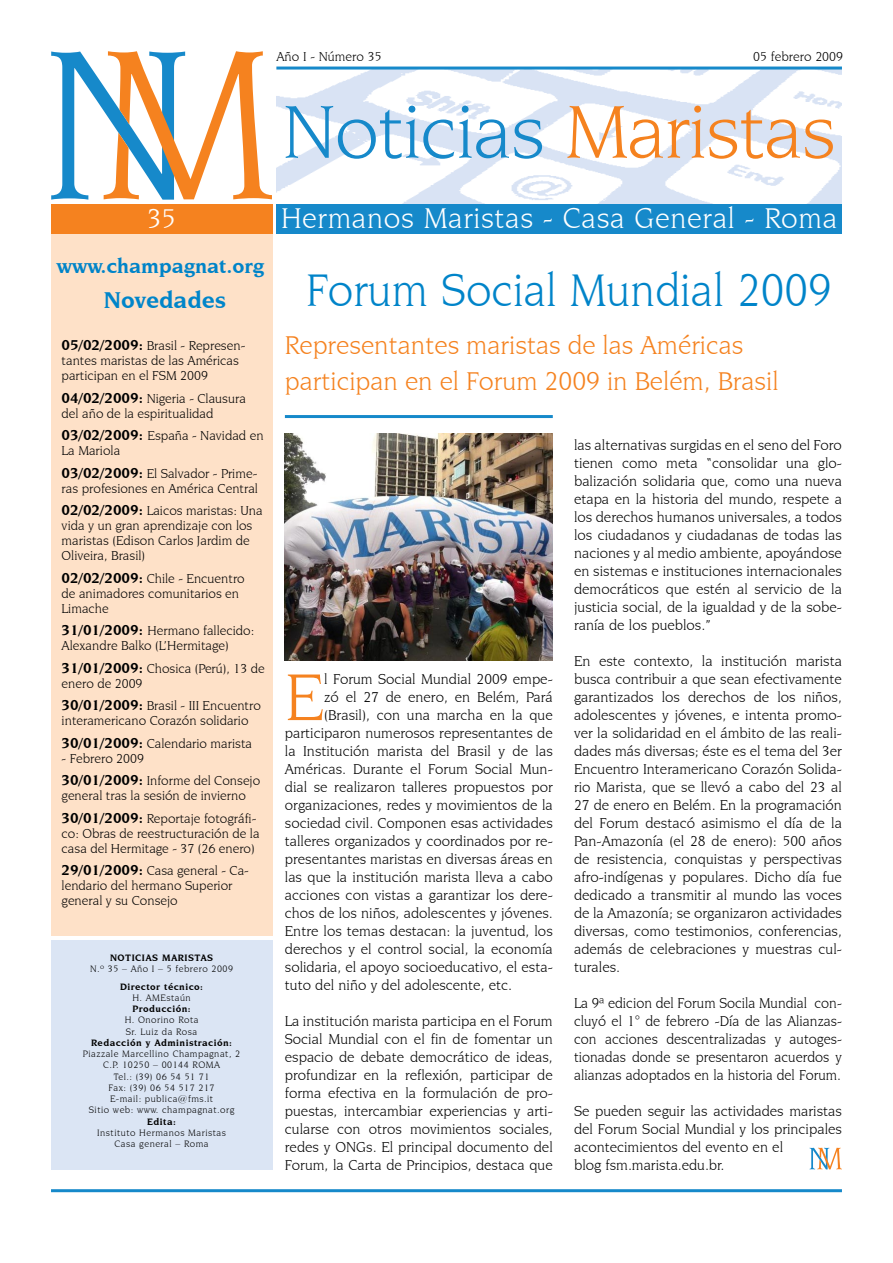
<style>
.page{position:relative;width:893px;height:1263px;background:#fff}
.page>*{position:absolute;margin:0;border:0;box-sizing:border-box;transform-origin:0 0}
.t1{font:79.5px "Novarese IT Cby BT";letter-spacing:-.015em;color:#1689ca}
.t2{font:70.05px "Novarese IT Cby BT";color:#f5821f}
.t3{font:48px "Novarese IT Cby BT";color:#0084c9;scale:.96 1}
.t4{font:30px "Novarese IT Cby BT";letter-spacing:.02em;color:#fff}
.t5{font:28.5px "Novarese IT Cby BT";color:#fff}
.t6{font:27px/36.8px "Novarese IT Cby BT";color:#f5821f}
.t7{font:700 24px "Novarese IT Cby BT";color:#0085ca}
.t8{font:700 21px "Novarese IT Cby BT";color:#0084c9}
.t9{font:15px/18px "Novarese IT Cby BT";color:#000;text-align:justify}
.t10{font:15px/18px "Novarese IT Cby BT";color:#000;text-align:justify;scale:.96 1}
.t11{font:13.5px/15px "Novarese IT Cby BT";color:#000}
.t12{font:9.75px/11.2px "Novarese IT Cby BT";letter-spacing:.05em;color:#000;text-align:center}
.t13{font:700 9.75px "Novarese IT Cby BT";letter-spacing:.05em;color:#000}
.s1{color:#f5821f}
.s2{font-weight:700;font-size:15px}
</style>
<div class="page">
<img style="left:276px;top:70px;width:566px;height:134px">
<hr style="left:276px;top:67px;width:566px;height:3px;background:#1689ca">
<div style="left:276px;top:204px;width:566px;height:30px;background:#1689ca"></div>
<svg style="left:51px;top:51px;width:221px;height:149px"></svg>
<hr style="left:51px;top:1189px;width:791px;height:3px;background:#1689ca">
<div style="left:51px;top:234px;width:221px;height:701px;background:#fee1c8"></div>
<div style="left:51px;top:940px;width:221px;height:229px;background:#dbe5f4"></div>
<div style="left:51px;top:204px;width:221px;height:30px;background:#f5821f"></div>
<svg style="left:810px;top:1148px;width:32px;height:21px"></svg>
<hr style="left:285px;top:415px;width:268px;height:3px;background:#1689ca">
<img style="left:285px;top:434px;width:268px;height:227px">
<p class="t11" style="left:276px;top:49px;width:107px">Año I - Número 35</p>
<p class="t11" style="left:753px;top:49px;width:91px">05 febrero 2009</p>
<h1 class="t1" style="left:282px;top:85px;width:555px">Noticias <span class="s1">Maristas</span></h1>
<h3 class="t5" style="left:147px;top:202px;width:30px">35</h3>
<h3 class="t8" style="left:57px;top:253px;width:209px">www.champagnat.org</h3>
<h3 class="t7" style="left:104px;top:285px;width:124px">Novedades</h3>
<p class="t11" style="left:62px;top:338px;width:185px"><span class="s2">05/02/2009:</span> Brasil - Represen&shy;tantes maristas de las Américas participan en el FSM 2009</p>
<p class="t11" style="left:62px;top:391px;width:186px"><span class="s2">04/02/2009:</span> Nigeria - Clausura del año de la espiritualidad</p>
<p class="t11" style="left:62px;top:428px;width:203px"><span class="s2">03/02/2009:</span> España - Navidad en<br>La Mariola</p>
<p class="t11" style="left:62px;top:466px;width:198px"><span class="s2">03/02/2009:</span> El Salvador - Prime&shy;ras profesiones en América Central</p>
<p class="t11" style="left:62px;top:503px;width:202px"><span class="s2">02/02/2009:</span> Laicos maristas: Una vida y un gran aprendizaje con los maristas (Edison Carlos Jardim de<br>Oliveira, Brasil)</p>
<p class="t11" style="left:62px;top:571px;width:185px"><span class="s2">02/02/2009:</span> Chile - Encuentro de animadores comunitarios en<br>Limache</p>
<p class="t11" style="left:62px;top:623px;width:194px"><span class="s2">31/01/2009:</span> Hermano fallecido:<br>Alexandre Balko (L’Hermitage)</p>
<p class="t11" style="left:62px;top:661px;width:205px"><span class="s2">31/01/2009:</span> Chosica (Perú), 13 de enero de 2009</p>
<p class="t11" style="left:62px;top:698px;width:201px"><span class="s2">30/01/2009:</span> Brasil - III Encuentro interamericano Corazón solidario</p>
<p class="t11" style="left:62px;top:736px;width:192px"><span class="s2">30/01/2009:</span> Calendario marista</p>
<p class="t11" style="left:62px;top:747px;width:200px;line-height:22.5px">- Febrero 2009<br><span class="s2">30/01/2009:</span> Informe del Consejo</p>
<p class="t11" style="left:62px;top:784px;width:196px;line-height:22.5px">general tras la sesión de invierno<br><span class="s2">30/01/2009:</span> Reportaje fotográfi-</p>
<p class="t11" style="left:62px;top:826px;width:199px">co: Obras de reestructuración de la casa del Hermitage - 37 (26 enero)</p>
<p class="t11" style="left:62px;top:863px;width:189px"><span class="s2">29/01/2009:</span> Casa general - Ca&shy;lendario del hermano Superior general y su Consejo</p>
<p class="t13" style="left:110px;top:952px;width:104px">noticiaS MARISTAS</p>
<p class="t12" style="left:90px;top:963px;width:145px">N.º 35 – Año I – 5 febrero 2009</p>
<p class="t13" style="left:120px;top:980px;width:85px">Director técnico:</p>
<p class="t12" style="left:132px;top:992px;width:60px">H. AMEstaún</p>
<p class="t13" style="left:132px;top:1003px;width:60px">Producción:</p>
<p class="t12" style="left:125px;top:1014px;width:75px;text-align:left">H. Onorino Rota<br>Sr. Luiz da Rosa</p>
<p class="t13" style="left:91px;top:1036px;width:143px">Redacción y Administración:</p>
<p class="t12" style="left:83px;top:1048px;width:159px">Piazzale Marcellino Champagnat, 2<br>C.P. 10250 – 00144 ROMA<br>Tel.: (39) 06 54 51 71<br>Fax: (39) 06 54 517 217<br>E-mail: publica@fms.it<br>Sitio web: www. champagnat.org</p>
<p class="t13" style="left:147px;top:1115px;width:30px">Edita:</p>
<p class="t12" style="left:97px;top:1127px;width:130px">Instituto Hermanos Maristas<br>Casa general – Roma</p>
<h3 class="t4" style="left:281px;top:201px;width:558px">Hermanos Maristas - Casa General - Roma</h3>
<h3 class="t3" style="left:306px;top:262px;width:549px">Forum Social Mundial 2009</h3>
<h3 class="t6" style="left:285px;top:326px;width:495px">Representantes maristas de las Américas participan en el Forum 2009 in Belém, Brasil</h3>
<h2 class="t2" style="left:285px;top:656px;width:41px">E</h2>
<p class="t9" style="left:324px;top:670px;width:230px">l Forum Social Mundial 2009 empe-</p>
<p class="t9" style="left:324px;top:688px;width:230px">zó el 27 de enero, en Belém, Pará</p>
<p class="t9" style="left:324px;top:706px;width:230px">(Brasil), con una marcha en la que</p>
<p class="t9" style="left:285px;top:724px;width:269px">participaron numerosos representantes de</p>
<p class="t9" style="left:285px;top:742px;width:269px">la Institución marista del Brasil y de las</p>
<p class="t9" style="left:285px;top:760px;width:269px">Américas. Durante el Forum Social Mun-</p>
<p class="t9" style="left:285px;top:778px;width:269px">dial se realizaron talleres propuestos por</p>
<p class="t9" style="left:285px;top:796px;width:269px">organizaciones, redes y movimientos de la</p>
<p class="t9" style="left:285px;top:814px;width:269px">sociedad civil. Componen esas actividades</p>
<p class="t9" style="left:285px;top:832px;width:269px">talleres organizados y coordinados por re-</p>
<p class="t9" style="left:285px;top:850px;width:269px">presentantes maristas en diversas áreas en</p>
<p class="t9" style="left:285px;top:868px;width:269px">las que la institución marista lleva a cabo</p>
<p class="t9" style="left:285px;top:886px;width:269px">acciones con vistas a garantizar los dere-</p>
<p class="t9" style="left:285px;top:904px;width:269px">chos de los niños, adolescentes y jóvenes.</p>
<p class="t9" style="left:285px;top:922px;width:269px">Entre los temas destacan: la juventud, los</p>
<p class="t9" style="left:285px;top:940px;width:269px">derechos y el control social, la economía</p>
<p class="t9" style="left:285px;top:958px;width:269px">solidaria, el apoyo socioeducativo, el esta-</p>
<p class="t9" style="left:285px;top:976px;width:229px">tuto del niño y del adolescente, etc.</p>
<p class="t9" style="left:285px;top:1012px;width:269px">La institución marista participa en el Forum Social Mundial con el fin de fomentar un espacio de debate democrático de ideas, profundizar en la reflexión, participar de forma efectiva en la formulación de pro&shy;puestas, intercambiar experiencias y arti&shy;cularse con otros movimientos sociales, redes y ONGs. El principal documento del Forum, la Carta de Principios, destaca que</p>
<p class="t9" style="left:574px;top:436px;width:269px">las alternativas surgidas en el seno del Foro tienen como meta “consolidar una glo&shy;balización solidaria que, como una nueva etapa en la historia del mundo, respete a los derechos humanos universales, a todos los ciudadanos y ciudadanas de todas las naciones y al medio ambiente, apoyándose en sistemas e instituciones internacionales democráticos que estén al servicio de la justicia social, de la igualdad y de la sobe&shy;ranía de los pueblos.”</p>
<p class="t9" style="left:574px;top:652px;width:269px">En este contexto, la institución marista busca contribuir a que sean efectivamente garantizados los derechos de los niños, adolescentes y jóvenes, e intenta promo&shy;ver la solidaridad en el ámbito de las reali&shy;dades más diversas; éste es el tema del 3er Encuentro Interamericano Corazón Solida&shy;rio Marista, que se llevó a cabo del 23 al 27 de enero en Belém. En la programación del Forum destacó asimismo el día de la Pan-Amazonía (el 28 de enero): 500 años de resistencia, conquistas y perspectivas afro-indígenas y populares. Dicho día fue dedicado a transmitir al mundo las voces de la Amazonía; se organizaron actividades diversas, como testimonios, conferencias, además de celebraciones y muestras cul&shy;turales.</p>
<p class="t10" style="left:574px;top:994px;width:281px">La 9ª edicion del Forum Socila Mundial con&shy;cluyó el 1° de febrero -Día de las Alianzas&shy;con acciones descentralizadas y autoges&shy;tionadas donde se presentaron acuerdos y alianzas adoptados en la historia del Forum.</p>
<p class="t9" style="left:574px;top:1102px;width:269px;text-align:left">Se pueden seguir las actividades maristas del Forum Social Mundial y los principales acontecimientos del evento en el<br>blog fsm.marista.edu.br.</p>
</div>
